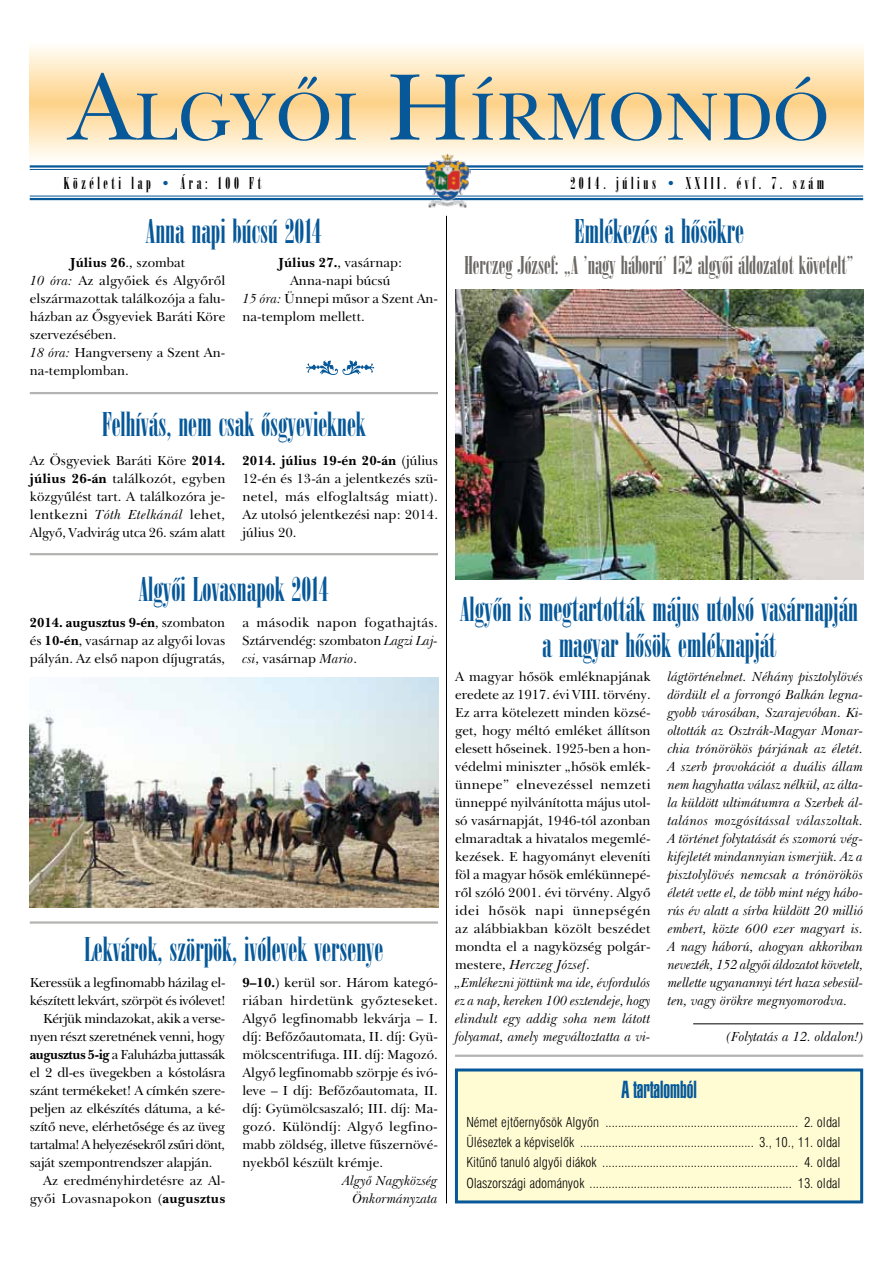
<style>
.page{position:relative;width:893px;height:1263px;background:#fff}
.page>*{position:absolute;margin:0;border:0;box-sizing:border-box;transform-origin:0 0}
.t1{font:36px/36px "Hu Arsis D Regu";color:#065899;text-align:center}
.t2{font:27px "Hu Arsis D Regu";color:#6b6764}
.t3{font:24px "Hu Swiss 911 U Cm BT";color:#065899}
.t4{font:18px "Hu Arsis D Regu";letter-spacing:.2em;color:#000}
.t5{font:13.5px/18px "Hu New Bskvll BT Roman";color:#000;text-align:justify}
.t6{font:13.5px/18px "Hu New Bskvll BT Italic";color:#000;text-align:right}
.t7{font:13.5px/20.2px "Hu Swis 721 Lt Cn BT";color:#000;text-align:justify}
.t8{font:13.5px "Hu New Bskvll BT Roman";letter-spacing:-.02em;color:#000}
.t9{font:13.5px "Hu New Bskvll BT Roman";letter-spacing:-.035em;color:#000}
.t10{font:13.5px "Hu New Bskvll BT Roman";letter-spacing:-.025em;color:#000}
.t11{font:13.5px "Hu New Bskvll BT Bold";color:#000}
.s1{color:#065899}
.s2{font-family:"Hu New Bskvll BT Bold"}
.s3{font-family:"Hu New Bskvll BT Italic"}
.s4{font-family:"Hu New Bskvll BT Roman"}
</style>
<div class="page">
<div style="left:30px;top:43px;width:833px;height:59px;background:linear-gradient(to bottom,#fffffb,#fed289)"></div>
<div style="left:30px;top:102px;width:833px;height:60px;background:linear-gradient(to bottom,#fed187,#fffef9)"></div>
<hr style="left:30px;top:196px;width:833px;height:4px;background:#eef3f8">
<hr style="left:30px;top:196px;width:833px;height:1px;background:#065899">
<hr style="left:30px;top:198px;width:833px;height:2px;background:#065899">
<div style="left:30px;top:165px;width:833px;height:5px;background:#f5f8fb"></div>
<hr style="left:30px;top:165px;width:833px;height:3px;background:#065899">
<hr style="left:30px;top:169px;width:833px;height:1px;background:#065899">
<img style="left:424px;top:152px;width:47px;height:56px">
<hr style="left:455px;top:1054px;width:408px;height:3px;background:#b3b3b1">
<hr style="left:30px;top:392px;width:408px;height:2px;background:#b3b3b1">
<hr style="left:30px;top:553px;width:408px;height:2px;background:#b3b3b1">
<hr style="left:30px;top:921px;width:408px;height:3px;background:#b3b3b1">
<div style="left:456px;top:1070px;width:406px;height:132px;background:#fffcd4"></div>
<div style="left:455px;top:1068px;width:408px;height:135px;border:3px solid #065899"></div>
<svg style="left:67px;top:73px;width:759px;height:68px;background:#cdc4a5"></svg>
<hr style="left:446px;top:216px;width:1px;height:987px;background:#000">
<svg style="left:306px;top:360px;width:68px;height:15px"></svg>
<img style="left:30px;top:677px;width:408px;height:230px">
<hr style="left:693px;top:1023px;width:170px;height:1px;background:#000">
<img style="left:455px;top:290px;width:408px;height:289px">
<h3 class="t4" style="left:64px;top:174px;width:199px">Közéleti lap <span class="s1">•</span> Ára: 100 Ft</h3>
<h3 class="t4" style="left:570px;top:174px;width:255px">2014. július <span class="s1">•</span> XXIII. évf. 7. szám</h3>
<h1 class="t1" style="left:146px;top:214px;width:177px">Anna napi búcsú 2014</h1>
<p class="t5" style="left:30px;top:253px;width:197px;text-align:left;text-indent:40px"><span class="s2">Július 26</span>., szombat<br><span class="s3">10 óra:</span> Az algyôiek és Algyôrôl elszármazottak találkozója a falu&shy;házban az Ôsgyeviek Baráti Köre szervezésében.<br><span class="s3">18 óra:</span> Hangverseny a Szent An&shy;na-templomban.</p>
<p class="t5" style="left:278px;top:253px;width:126px"><span class="s2">Július 27.</span>, vasárnap:</p>
<p class="t5" style="left:290px;top:271px;width:102px">Anna-napi búcsú</p>
<p class="t5" style="left:242px;top:289px;width:197px"><span class="s3">15 óra:</span> Ünnepi mûsor a Szent An-</p>
<p class="t5" style="left:242px;top:307px;width:124px">na-templom mellett.</p>
<h1 class="t1" style="left:102px;top:407px;width:265px">Felhívás, nem csak ôsgyevieknek</h1>
<p class="t5" style="left:30px;top:451px;width:197px">Az Ösgyeviek Baráti Köre <span class="s2">2014. július 26-án</span> találkozót, egyben közgyûlést tart. A találkozóra je&shy;lentkezni <span class="s3">Tóth Etelkánál</span> lehet, Algyô, Vadvirág utca 26. szám alatt</p>
<p class="t11" style="left:242px;top:452px;width:197px">2014. július 19-én 20-án <span class="s4">(július</span></p>
<p class="t5" style="left:242px;top:469px;width:197px">12-én és 13-án a jelentkezés szü&shy;netel, más elfoglaltság miatt).<br>Az utolsó jelentkezési nap: 2014. július 20.</p>
<h1 class="t1" style="left:139px;top:572px;width:191px">Algyôi Lovasnapok 2014</h1>
<p class="t11" style="left:30px;top:614px;width:197px">2014. augusztus 9-én<span class="s4">, szombaton</span></p>
<p class="t5" style="left:30px;top:631px;width:197px">és <span class="s2">10-én</span>, vasárnap az algyôi lovas pályán. Az elsô napon díjugratás,</p>
<p class="t5" style="left:242px;top:613px;width:197px">a második napon fogathajtás.<br>Sztárvendég: szombaton <span class="s3">Lagzi Laj&shy;csi</span>, vasárnap <span class="s3">Mario</span>.</p>
<h1 class="t1" style="left:84px;top:932px;width:300px">Lekvárok, szörpök, ivólevek versenye</h1>
<p class="t8" style="left:30px;top:974px;width:197px">Keressük a legfinomabb házilag el-</p>
<p class="t10" style="left:30px;top:992px;width:197px">készített lekvárt, szörpöt és ivólevet!</p>
<p class="t10" style="left:43px;top:1010px;width:184px">Kérjük mindazokat, akik a verse-</p>
<p class="t8" style="left:30px;top:1028px;width:197px">nyen részt szeretnének venni, hogy</p>
<p class="t9" style="left:30px;top:1046px;width:197px"><span class="s2">augusztus 5-ig</span> a Faluházba juttassák</p>
<p class="t8" style="left:30px;top:1064px;width:197px">el 2 dl-es üvegekben a kóstolásra</p>
<p class="t8" style="left:30px;top:1082px;width:197px">szánt termékeket! A címkén szere-</p>
<p class="t8" style="left:30px;top:1100px;width:197px">peljen az elkészítés dátuma, a ké-</p>
<p class="t8" style="left:30px;top:1118px;width:197px">szítô neve, elérhetôsége és az üveg</p>
<p class="t9" style="left:30px;top:1136px;width:197px">tartalma! A helyezésekrôl zsûri dönt,</p>
<p class="t8" style="left:30px;top:1154px;width:184px">saját szempontrendszer alapján.</p>
<p class="t5" style="left:43px;top:1171px;width:184px">Az eredményhirdetésre az Al-</p>
<p class="t5" style="left:30px;top:1189px;width:197px">gyôi Lovasnapokon (<span class="s2">augusztus</span></p>
<p class="t5" style="left:242px;top:973px;width:197px"><span class="s2">9–10.</span>) kerül sor. Három kategó&shy;riában hirdetünk gyôzteseket.<br>Algyô legfinomabb lekvárja – I. díj: Befôzôautomata, II. díj: Gyü&shy;mölcscentrifuga. III. díj: Magozó.<br>Algyô legfinomabb szörpje és ivó&shy;leve – I díj: Befôzôautomata, II. díj: Gyümölcsaszaló; III. díj: Ma&shy;gozó. Különdíj: Algyô legfino&shy;mabb zöldség, illetve fûszernövé&shy;nyekbôl készült krémje.</p>
<p class="t6" style="left:342px;top:1171px;width:97px">Algyô Nagyközség<br>Önkormányzata</p>
<h1 class="t1" style="left:574px;top:214px;width:171px">Emlékezés a hôsökre</h1>
<h2 class="t2" style="left:464px;top:251px;width:391px">Herczeg József: „A ’nagy háború’ 152 algyôi áldozatot követelt”</h2>
<h1 class="t1" style="left:460px;top:592px;width:399px">Algyôn is megtartották május utolsó vasárnapján a magyar hôsök emléknapját</h1>
<p class="t5" style="left:455px;top:667px;width:197px">A magyar hôsök emléknapjának eredete az 1917. évi VIII. törvény.<br>Ez arra kötelezett minden közsé&shy;get, hogy méltó emléket állítson elesett hôseinek. 1925-ben a hon&shy;védelmi miniszter „hôsök emlék&shy;ünnepe” elnevezéssel nemzeti ünneppé nyilvánította május utol&shy;só vasárnapját, 1946-tól azonban elmaradtak a hivatalos megemlé&shy;kezések. E hagyományt eleveníti föl a magyar hôsök emlékünnepé&shy;rôl szóló 2001. évi törvény. Algyô idei hôsök napi ünnepségén az alábbiakban közölt beszédet mondta el a nagyközség polgár-</p>
<p class="t6" style="left:455px;top:955px;width:197px;text-align:left"><span class="s4">mestere,</span> Herczeg József<span class="s4">. </span>„Emlékezni jöttünk ma ide, évfordulós ez a nap, kereken 100 esztendeje, hogy elindult egy addig soha nem látott folyamat, amely megváltoztatta a vi-</p>
<p class="t6" style="left:668px;top:667px;width:197px;text-align:justify">lágtörténelmet. Néhány pisztolylövés dördült el a forrongó Balkán legna&shy;gyobb városában, Szarajevóban. Ki&shy;oltották az Osztrák-Magyar Monar&shy;chia trónörökös párjának az életét.<br>A szerb provokációt a duális állam nem hagyhatta válasz nélkül, az álta&shy;la küldött ultimátumra a Szerbek ál&shy;talános mozgósítással válaszoltak.<br>A történet folytatását és szomorú vég&shy;kifejletét mindannyian ismerjük. Az a pisztolylövés nemcsak a trónörökös életét vette el, de több mint négy hábo&shy;rús év alatt a sírba küldött 20 millió embert, közte 600 ezer magyart is.<br>A nagy háború, ahogyan akkoriban nevezték, 152 algyôi áldozatot követelt, mellette ugyanannyi tért haza sebesül&shy;ten, vagy örökre megnyomorodva.</p>
<p class="t6" style="left:727px;top:1027px;width:138px">(Folytatás a 12. oldalon!)</p>
<h3 class="t3" style="left:621px;top:1077px;width:77px">A tartalomból</h3>
<p class="t7" style="left:466px;top:1112px;width:376px">Német ejtôernyôsök Algyôn ............................................................. 2. oldal Üléseztek a képviselôk ....................................................... 3., 10., 11. oldal Kitûnô tanuló algyôi diákok .............................................................. 4. oldal Olaszországi adományok ................................................................ 13. oldal</p>
</div>
